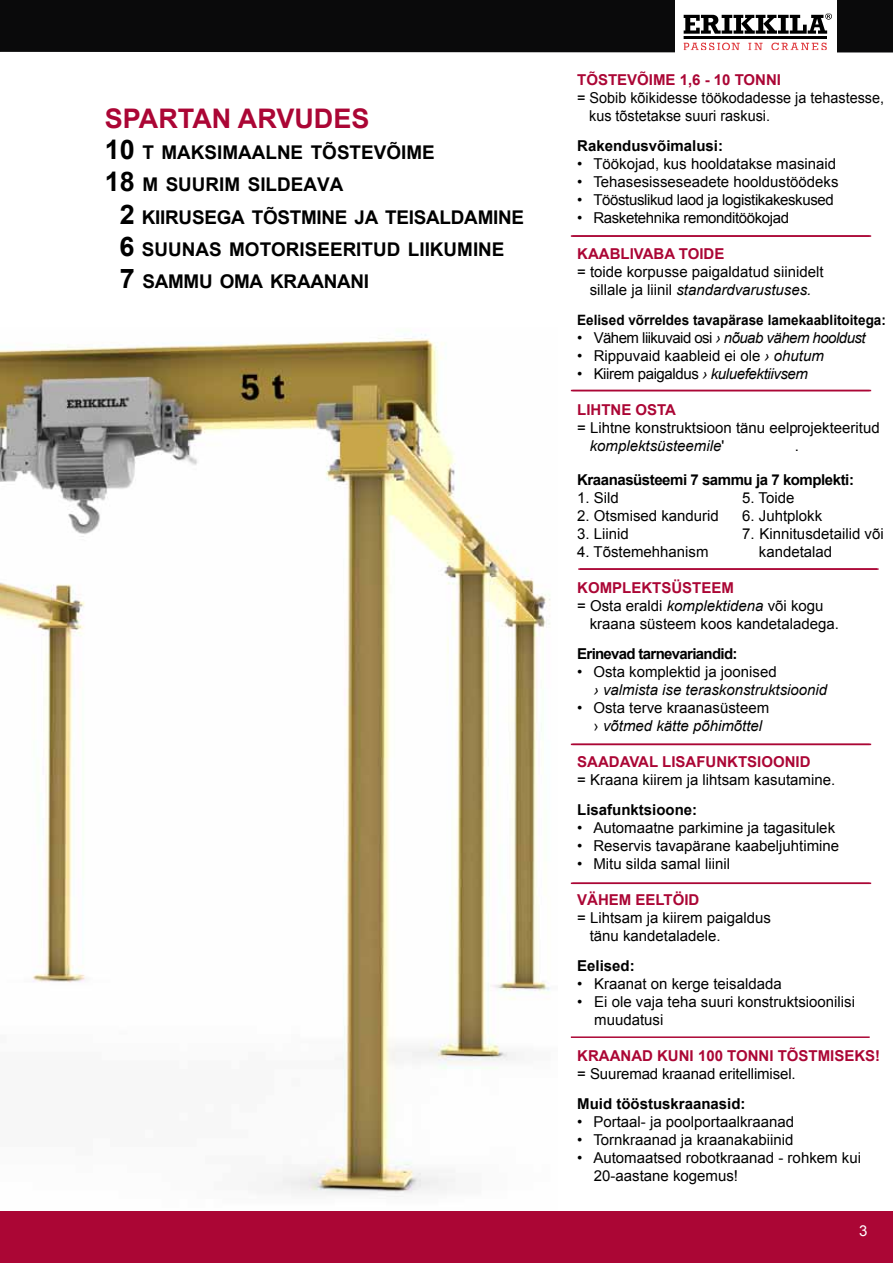
<style>
.page{position:relative;width:893px;height:1263px;background:#fff}
.page>*{position:absolute;margin:0;border:0;box-sizing:border-box;transform-origin:0 0}
.t1{font:700 27px "Arial";color:#ab0635}
.t2{font:700 18.9px/32.4px "Arial";color:#000}
.t3{font:15px/18px "Arial";color:#000}
.t4{font:700 15px "Arial";color:#ab0635}
.t5{font:15px "Arial";letter-spacing:-.025em;color:#000}
.t6{font:15px/18px "Arial";color:#000;scale:.96 1}
.t7{font:700 15px "Arial";color:#000}
.t8{font:italic 15px "Arial";letter-spacing:-.035em;color:#000}
.t9{font:700 15px "Arial";letter-spacing:-.03em;color:#000}
.t10{font:italic 15px "Arial";color:#000}
.t11{font:700 15px "Arial";letter-spacing:-.045em;color:#000}
.t12{font:15px "Arial";color:#fff}
.t13{font:700 14.25px "Arial";color:#000;scale:.95 1}
.s1{font-size:27px}
.s2{font-style:italic}
.s3{font-style:normal}
</style>
<div class="page">
<img style="left:0;top:334px;width:557px;height:878px">
<hr style="left:572px;top:744px;width:299px;height:1px;background:#ab0635">
<hr style="left:572px;top:882px;width:299px;height:2px;background:#ab0635">
<hr style="left:572px;top:235px;width:299px;height:2px;background:#ab0635">
<hr style="left:572px;top:390px;width:299px;height:1px;background:#ab0635">
<hr style="left:580px;top:568px;width:299px;height:2px;background:#ab0635">
<hr style="left:571px;top:744px;width:299px;height:1px;background:#ab0635">
<hr style="left:571px;top:882px;width:299px;height:2px;background:#ab0635">
<hr style="left:571px;top:235px;width:299px;height:2px;background:#ab0635">
<hr style="left:571px;top:390px;width:299px;height:1px;background:#ab0635">
<hr style="left:578px;top:568px;width:299px;height:2px;background:#ab0635">
<hr style="left:571px;top:1036px;width:299px;height:2px;background:#ab0635">
<div style="left:0;top:1212px;width:893px;height:51px;background:#ab0635"></div>
<div style="left:0;top:0;width:893px;height:53px;background:#0a0a0b"></div>
<div style="left:675px;top:0;width:162px;height:53px;background:#fff"></div>
<div style="left:683px;top:13px;width:151px;height:38px;background:linear-gradient(to right,#fff,#fff)"></div>
<svg style="left:685px;top:43px;width:55px;height:6px"></svg>
<svg style="left:748px;top:43px;width:14px;height:6px"></svg>
<svg style="left:771px;top:43px;width:56px;height:6px"></svg>
<svg style="left:685px;top:15px;width:147px;height:19px"></svg>
<hr style="left:683px;top:36px;width:144px;height:2px;background:#000">
<div style="left:683px;top:13px;width:151px;height:38px;border:1px solid #fff"></div>
<h1 class="t1" style="left:105px;top:101px;width:266px">SPARTAN ARVU DES</h1>
<p class="t2" style="left:105px;top:137px;width:331px"><span class="s1">10</span> T MAKSIMAALNE TÕSTEVÕIME<br><span class="s1">18</span> M SUURIM SILDEAVA</p>
<p class="t2" style="left:119px;top:201px;width:406px"><span class="s1">2</span> KIIRUSEGA TÕSTMINE JA TEISALDAMINE<br><span class="s1">6</span> SUUNAS MOTORISEERITUD LIIKUMINE<br><span class="s1">7</span> SAMMU OMA KRAANANI</p>
<p class="t4" style="left:577px;top:69px;width:42px">TÕSTEVÕ</p>
<p class="t4" style="left:649px;top:69px;width:134px">IME 1,6 - 10 TONNI</p>
<p class="t6" style="left:589px;top:88px;width:309px;text-indent:-12px">= Sobib kõikidesse töökodadesse ja tehastesse, kus tõstetakse suuri raskusi.</p>
<p class="t7" style="left:577px;top:135px;width:147px">Rakendusvõimalusi:</p>
<p class="t3" style="left:577px;top:154px;width:261px">• Töökojad, kus hooldatakse masinaid</p>
<p class="t3" style="left:577px;top:172px;width:263px">• Tehasesisseseadete hooldustöödeks</p>
<p class="t5" style="left:577px;top:189px;width:258px">• Tööstuslikud laod ja logistikakeskused</p>
<p class="t5" style="left:577px;top:207px;width:213px">• Rasketehnika remonditöökojad</p>
<p class="t4" style="left:577px;top:243px;width:147px">KAABLIVABA TO IDE</p>
<p class="t3" style="left:577px;top:262px;width:248px;text-align:center">= toide korpusse paigaldatud siinidelt sillale ja liinil <span class="s2">standardvarustuses.</span></p>
<p class="t13" style="left:577px;top:310px;width:327px">Eelised võrreldes tavapärase lamekaablitoitega:</p>
<p class="t8" style="left:577px;top:328px;width:290px"><span class="s3">• Vähem liikuvaid osi</span> › nõuab vähem hooldust</p>
<p class="t3" style="left:577px;top:346px;width:248px">• Rippuvaid kaableid ei ole <span class="s2">› ohutum</span></p>
<p class="t5" style="left:577px;top:363px;width:232px">• Kiirem paigaldus <span class="s2">› kuluefektiivsem</span></p>
<p class="t4" style="left:577px;top:399px;width:100px">LIHTNE OSTA</p>
<p class="t3" style="left:590px;top:418px;width:292px;text-indent:-12px">= Lihtne konstruktsioon tänu eelprojekteeritud <span class="s2">komplektsüsteemile</span>'</p>
<p class="t3" style="left:795px;top:436px;width:6px">.</p>
<p class="t9" style="left:577px;top:470px;width:278px">Kraanasüsteemi 7 sammu ja 7 komplekti:</p>
<p class="t3" style="left:577px;top:489px;width:43px">1. Sild</p>
<p class="t3" style="left:742px;top:489px;width:54px">5. Toide</p>
<p class="t3" style="left:577px;top:507px;width:143px">2. Otsmised kandurid</p>
<p class="t3" style="left:742px;top:507px;width:82px">6. Juhtplokk</p>
<p class="t3" style="left:577px;top:525px;width:53px">3. Liinid</p>
<p class="t3" style="left:742px;top:525px;width:143px">7. Kinnitusdetailid või</p>
<p class="t3" style="left:577px;top:543px;width:133px">4. Tõstemehhanism</p>
<p class="t3" style="left:759px;top:543px;width:75px">kandetalad</p>
<p class="t4" style="left:577px;top:578px;width:126px">KOMPLEKTSÜSTEE</p>
<p class="t4" style="left:721px;top:578px;width:14px">M</p>
<p class="t3" style="left:577px;top:597px;width:248px">= Osta eraldi <span class="s2">komplektidena</span> või kogu</p>
<p class="t3" style="left:590px;top:615px;width:251px">kraana süsteem koos kandetaladega.</p>
<p class="t11" style="left:577px;top:644px;width:162px">Erinevad tarnevariandid:</p>
<p class="t3" style="left:577px;top:663px;width:201px">• Osta komplektid ja joonised</p>
<p class="t10" style="left:594px;top:680px;width:235px">› valmista ise teraskonstruktsioonid</p>
<p class="t3" style="left:594px;top:699px;width:177px;text-indent:-17px">• Osta terve kraanasüsteem › <span class="s2">võtmed kätte põhimõttel</span></p>
<p class="t4" style="left:577px;top:752px;width:235px">SAADAVAL LISAFUNKTSIOO NID</p>
<p class="t3" style="left:577px;top:771px;width:259px">= Kraana kiirem ja lihtsam kasutamine.</p>
<p class="t7" style="left:577px;top:800px;width:122px">Lisafunktsioone:</p>
<p class="t3" style="left:577px;top:819px;width:259px">• Automaatne parkimine ja tagasitulek</p>
<p class="t3" style="left:577px;top:837px;width:264px">• Reservis tavapärane kaabeljuhtimine</p>
<p class="t3" style="left:577px;top:855px;width:154px">• Mitu silda samal liinil</p>
<p class="t4" style="left:577px;top:890px;width:124px">VÄHEM EE LTÖID</p>
<p class="t3" style="left:590px;top:909px;width:183px;text-indent:-13px">= Lihtsam ja kiirem paigaldus tänu kandetaladele.</p>
<p class="t7" style="left:577px;top:956px;width:59px">Eelised:</p>
<p class="t3" style="left:577px;top:975px;width:206px">• Kraanat on kerge teisaldada</p>
<p class="t3" style="left:594px;top:993px;width:262px;text-indent:-17px">• Ei ole vaja teha suuri konstruktsioonilisi muudatusi</p>
<p class="t4" style="left:577px;top:1046px;width:305px">KRAANAD KUNI 100 TONNI TÕSTMISEKS!</p>
<p class="t3" style="left:577px;top:1065px;width:220px">= Suuremad kraanad eritellimisel.</p>
<p class="t7" style="left:577px;top:1094px;width:170px">Muid tööstuskraanasid:</p>
<p class="t3" style="left:577px;top:1113px;width:219px">• Portaal- ja poolportaalkraanad</p>
<p class="t3" style="left:577px;top:1131px;width:218px">• Tornkraanad ja kraanakabiinid</p>
<p class="t3" style="left:594px;top:1149px;width:269px;text-indent:-17px">• Automaatsed robotkraanad - rohkem kui<br>20-aastane kogemus!</p>
<p class="t12" style="left:859px;top:1220px;width:10px">3</p>
</div>
